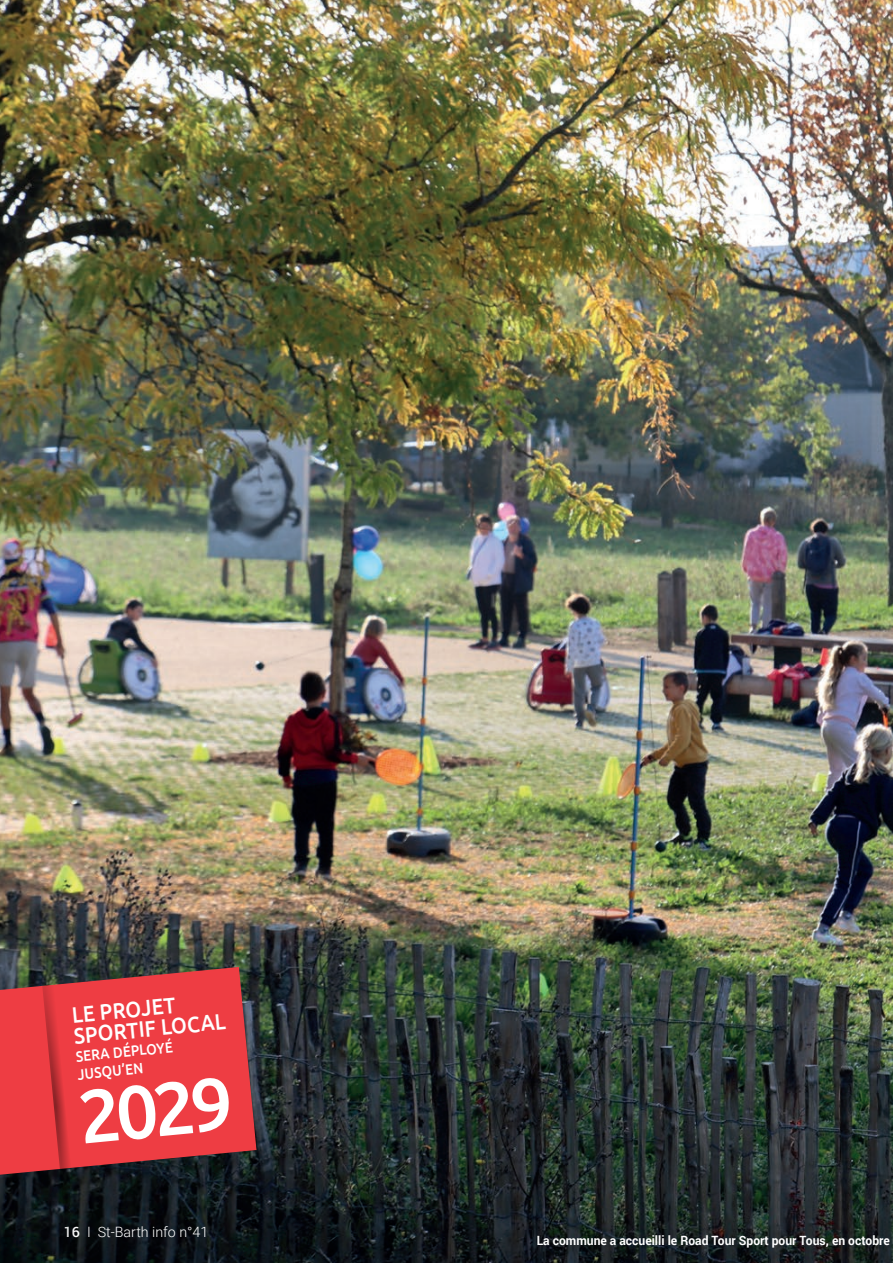
<style>
.page{position:relative;width:893px;height:1263px;background:#fff}
.page>*{position:absolute;margin:0;border:0;box-sizing:border-box;transform-origin:0 0}
.t1{font:500 75px "Ubuntu";color:#fff}
.t2{font:500 22.5px/20.9px "Ubuntu";color:#fff;scale:.9 1}
.t3{font:500 15px/18.1px "Ubuntu";color:#fff;scale:.9 1}
.t4{font:300 14.25px "Roboto";color:#fff}
.t5{font:700 12.75px "Roboto";color:#fff;scale:.95 1}
.s1{font-weight:500}
</style>
<div class="page">
<img style="left:0;top:0;width:893px;height:1263px">
<svg style="left:0;top:967px;width:256px;height:208px;background:#d03b40"></svg>
<svg style="left:38px;top:941px;width:44px;height:318px;background:#8e2f33"></svg>
<h2 class="t2" style="left:71px;top:1003px;width:171px;rotate:-5deg">LE PROJET<br>SPORTIF LOCAL</h2>
<p class="t3" style="left:75px;top:1046px;width:110px;rotate:-5deg">SERA DÉPLOYÉ<br>JUSQU’EN</p>
<h1 class="t1" style="left:74px;top:1070px;width:156px;rotate:-6deg">2029</h1>
<p class="t4" style="left:64px;top:1222px;width:146px"><span class="s1">16</span> I St-Barth info n°41</p>
<p class="t5" style="left:537px;top:1231px;width:373px">La commune a accueilli le Road Tour Sport pour Tous, en octobre</p>
</div>
